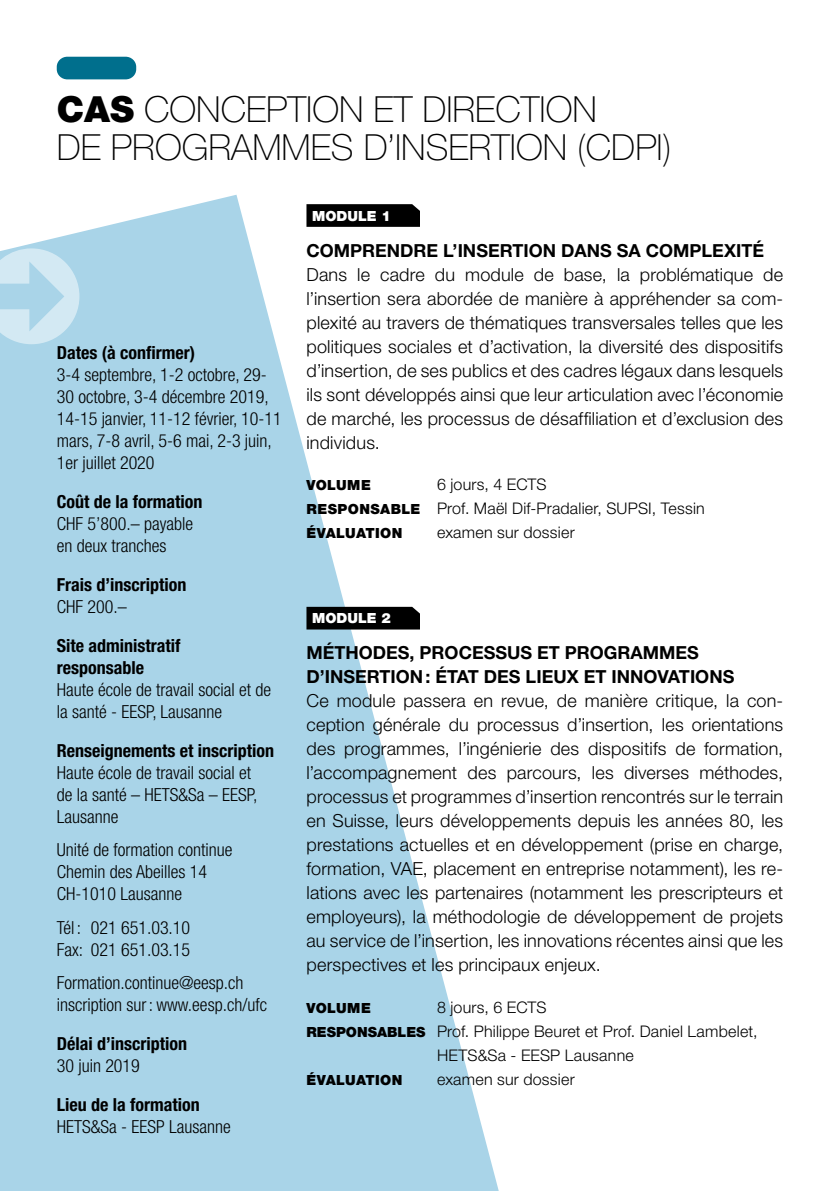
<style>
.page{position:relative;width:840px;height:1191px;background:#fff}
.page>*{position:absolute;margin:0;border:0;box-sizing:border-box;transform-origin:0 0}
.t1{font:100 36px/38px "Helvetica Neue LT Std";color:#000}
.t2{font:300 18px/24px "Helvetica Neue LT Std";letter-spacing:.01em;color:#000;text-align:justify}
.t3{font:300 condensed 18px/22px "Helvetica Neue LT Std";color:#000}
.t4{font:700 condensed 18px/22px "Helvetica Neue LT Std";color:#000}
.t5{font:700 18px/24px "Helvetica Neue LT Std";color:#000}
.t6{font:300 16px/24px "Helvetica Neue LT Std";letter-spacing:.015em;color:#000}
.t7{font:900 14px "Helvetica Neue LT Std";letter-spacing:.02em;color:#000}
.t8{font:900 14px "Helvetica Neue LT Std";color:#fff}
.s1{font-weight:900}
.s2{font-weight:900;font-size:14px}
</style>
<div class="page">
<svg style="left:0;top:195px;width:498px;height:996px;fill:#a9d4e8"></svg>
<svg style="left:0;top:248px;width:79px;height:96px;background:#c1e0ee"></svg>
<div style="left:57px;top:57px;width:79px;height:22px;background:#006f8d;border-radius:10px"></div>
<svg style="left:306px;top:204px;width:114px;height:23px;background:#070707"></svg>
<div style="left:306px;top:607px;width:114px;height:22px;background:#000"></div>
<h1 class="t1" style="left:57px;top:90px;width:616px"><span class="s1">CAS</span> CONCEPTION ET DIRECTION<br>DE PROGRAMMES D’INSERTION (CDPI)</h1>
<p class="t4" style="left:57px;top:341px;width:140px">Dates (à confirmer)</p>
<p class="t3" style="left:57px;top:363px;width:226px">3-4 septembre, 1-2 octobre, 29-<br>30 octobre, 3-4 décembre 2019,<br>14-15 janvier, 11-12 février, 10-11 mars, 7-8 avril, 5-6 mai, 2-3 juin,<br>1er juillet 2020</p>
<p class="t4" style="left:57px;top:490px;width:147px">Coût de la formation</p>
<p class="t3" style="left:57px;top:512px;width:138px">CHF 5’800.– payable en deux tranches</p>
<p class="t4" style="left:57px;top:573px;width:131px">Frais d’inscription</p>
<p class="t3" style="left:57px;top:595px;width:71px">CHF 200.–</p>
<p class="t4" style="left:57px;top:634px;width:125px">Site administratif responsable</p>
<p class="t3" style="left:57px;top:678px;width:216px">Haute école de travail social et de la santé - EESP, Lausanne</p>
<p class="t4" style="left:57px;top:739px;width:219px">Renseignements et inscription</p>
<p class="t3" style="left:57px;top:761px;width:202px">Haute école de travail social et de la santé – HETS&amp;Sa – EESP,<br>Lausanne</p>
<p class="t3" style="left:57px;top:838px;width:177px">Unité de formation continue<br>Chemin des Abeilles 14<br>CH-1010 Lausanne</p>
<p class="t3" style="left:57px;top:916px;width:135px">Tél : 021 651.03.10<br>Fax: 021 651.03.15</p>
<p class="t3" style="left:57px;top:971px;width:212px">Formation.continue@eesp.ch inscription sur: www.eesp.ch/ufc</p>
<p class="t4" style="left:57px;top:1032px;width:132px">Délai d’inscription</p>
<p class="t3" style="left:57px;top:1054px;width:85px">30 juin 2019</p>
<p class="t4" style="left:57px;top:1093px;width:144px">Lieu de la formation</p>
<p class="t3" style="left:57px;top:1115px;width:175px">HETS&amp;Sa - EESP Lausanne</p>
<p class="t8" style="left:312px;top:207px;width:80px">MODULE 1</p>
<p class="t5" style="left:306px;top:238px;width:459px">COMPRENDRE L’INSERTION DANS SA COMPLEXITÉ</p>
<p class="t2" style="left:306px;top:262px;width:478px">Dans le cadre du module de base, la problématique de l’insertion sera abordée de manière à appréhender sa com&shy;plexité au travers de thématiques transversales telles que les politiques sociales et d’activation, la diversité des dispositifs d’insertion, de ses publics et des cadres légaux dans lesquels ils sont développés ainsi que leur articulation avec l’économie de marché, les processus de désaffiliation et d’exclusion des individus.</p>
<p class="t7" style="left:306px;top:476px;width:66px">VOLUME</p>
<p class="t6" style="left:306px;top:472px;width:399px;text-indent:130px">6 jours, 4 ECTS<br><span class="s2">RESPONSABLE</span> Prof. Maël Dif-Pradalier, SUPSI, Tessin</p>
<p class="t7" style="left:306px;top:524px;width:97px">ÉVALUATION</p>
<p class="t6" style="left:437px;top:520px;width:139px">examen sur dossier</p>
<p class="t8" style="left:312px;top:610px;width:80px">MODULE 2</p>
<p class="t5" style="left:306px;top:640px;width:429px">MÉTHODES, PROCESSUS ET PROGRAMMES<br>D’INSERTION: ÉTAT DES LIEUX ET INNOVATIONS</p>
<p class="t2" style="left:306px;top:688px;width:478px">Ce module passera en revue, de manière critique, la con&shy;ception générale du processus d’insertion, les orientations des programmes, l’ingénierie des dispositifs de formation, l’accompagnement des parcours, les diverses méthodes, processus et programmes d’insertion rencontrés sur le terrain en Suisse, leurs développements depuis les années 80, les prestations actuelles et en développement (prise en charge, formation, VAE, placement en entreprise notamment), les re&shy;lations avec les partenaires (notamment les prescripteurs et employeurs), la méthodologie de développement de projets au service de l’insertion, les innovations récentes ainsi que les perspectives et les principaux enjeux.</p>
<p class="t7" style="left:306px;top:999px;width:66px">VOLUME</p>
<p class="t6" style="left:437px;top:994px;width:111px">8 jours, 6 ECTS</p>
<p class="t6" style="left:306px;top:1018px;width:452px"><span class="s2">RESPONSABLES</span> Prof. Philippe Beuret et Prof. Daniel Lambelet,</p>
<p class="t6" style="left:437px;top:1042px;width:198px">HETS&amp;Sa - EESP Lausanne</p>
<p class="t7" style="left:306px;top:1071px;width:97px">ÉVALUATION</p>
<p class="t6" style="left:437px;top:1066px;width:139px">examen sur dossier</p>
</div>
